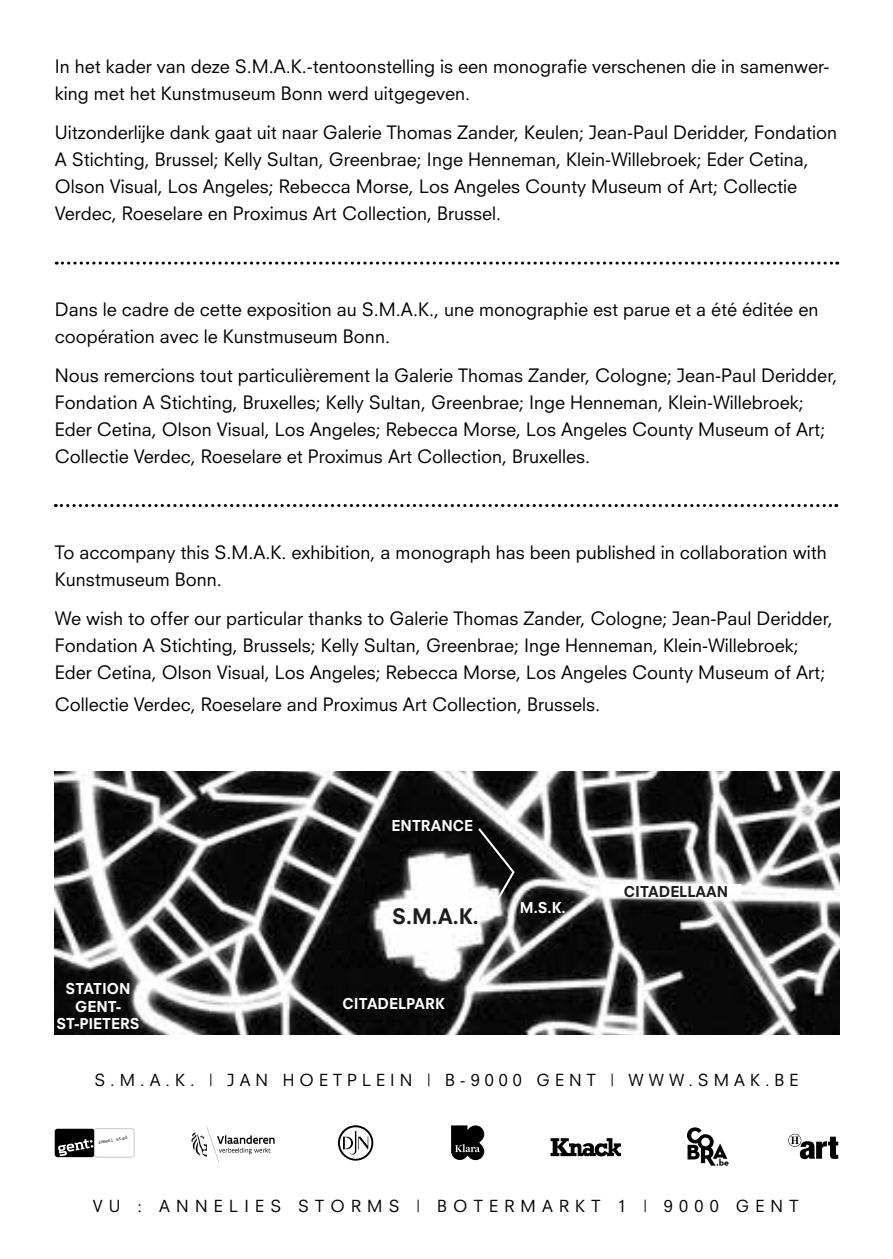
<style>
.page{position:relative;width:893px;height:1259px;background:#fff}
.page>*{position:absolute;margin:0;border:0;box-sizing:border-box;transform-origin:0 0}
.t1{font:800 21px "Neuzeit SLT Std";color:#1d1d1b}
.t2{font:18px/27px "Neuzeit SLT Std";color:#000}
.t3{font:16.2px "Neuzeit SLT Std";letter-spacing:.31em;color:#000}
.t4{font:16.2px "Neuzeit SLT Std";letter-spacing:.385em;color:#000}
.t5{font:800 14.7px/17.4px "Neuzeit SLT Std";color:#fff;text-align:center}
.t6{font:800 14.7px "Neuzeit SLT Std";color:#1d1d1b}
.t7{font:4.8px "Courier";color:#000}
</style>
<div class="page">
<div style="left:55px;top:1128px;width:39px;height:29px;background:#000;border-radius:3px"></div>
<div style="left:94px;top:1128px;width:40px;height:29px;border:1px solid #c6c6c6;border-radius:3px"></div>
<svg style="left:58px;top:1139px;width:35px;height:17px"></svg>
<svg style="left:338px;top:1125px;width:35px;height:35px"></svg>
<div style="left:340px;top:1127px;width:31px;height:31px;background:#fff;border-radius:50%"></div>
<svg style="left:343px;top:1131px;width:26px;height:24px"></svg>
<svg style="left:550px;top:1138px;width:71px;height:18px"></svg>
<svg style="left:687px;top:1127px;width:42px;height:38px"></svg>
<div style="left:788px;top:1133px;width:13px;height:13px;border:1px solid #000;border-radius:50%"></div>
<svg style="left:791px;top:1136px;width:47px;height:23px"></svg>
<img style="left:55px;top:772px;width:784px;height:263px">
<svg style="left:476px;top:826px;width:40px;height:79px"></svg>
<div style="left:601px;top:884px;width:140px;height:11px;background:#fff"></div>
<svg style="left:191px;top:1127px;width:84px;height:35px"></svg>
<svg style="left:451px;top:1125px;width:33px;height:35px"></svg>
<svg style="left:56px;top:261px;width:782px;height:3px"></svg>
<svg style="left:55px;top:504px;width:782px;height:3px"></svg>
<p class="t2" style="left:55px;top:53px;width:776px">In het kader van deze S.M.A.K.-tentoonstelling is een monografie verschenen die in samenwer&shy;king met het Kunstmuseum Bonn werd uitgegeven.</p>
<p class="t2" style="left:55px;top:119px;width:784px">Uitzonderlijke dank gaat uit naar Galerie Thomas Zander, Keulen; Jean-Paul Deridder, Fondation A Stichting, Brussel; Kelly Sultan, Greenbrae; Inge Henneman, Klein-Willebroek; Eder Cetina, Olson Visual, Los Angeles; Rebecca Morse, Los Angeles County Museum of Art; Collectie Verdec, Roeselare en Proximus Art Collection, Brussel.</p>
<p class="t2" style="left:55px;top:296px;width:765px">Dans le cadre de cette exposition au S.M.A.K., une monographie est parue et a été éditée en coopération avec le Kunstmuseum Bonn.</p>
<p class="t2" style="left:55px;top:362px;width:784px">Nous remercions tout particulièrement la Galerie Thomas Zander, Cologne; Jean-Paul Deridder, Fondation A Stichting, Bruxelles; Kelly Sultan, Greenbrae; Inge Henneman, Klein-Willebroek; Eder Cetina, Olson Visual, Los Angeles; Rebecca Morse, Los Angeles County Museum of Art; Collectie Verdec, Roeselare et Proximus Art Collection, Bruxelles.</p>
<p class="t2" style="left:55px;top:539px;width:774px">To accompany this S.M.A.K. exhibition, a monograph has been published in collaboration with<br>Kunstmuseum Bonn.</p>
<p class="t2" style="left:55px;top:605px;width:779px">We wish to offer our particular thanks to Galerie Thomas Zander, Cologne; Jean-Paul Deridder,<br>Fondation A Stichting, Brussels; Kelly Sultan, Greenbrae; Inge Henneman, Klein-Willebroek;<br>Eder Cetina, Olson Visual, Los Angeles; Rebecca Morse, Los Angeles County Museum of Art;</p>
<p class="t2" style="left:55px;top:690px;width:547px">Collectie Verdec, Roeselare and Proximus Art Collection, Brussels.</p>
<p class="t5" style="left:57px;top:980px;width:85px">STATION<br>GENT-<br>ST-PIETERS</p>
<p class="t5" style="left:392px;top:817px;width:83px">ENTRANCE</p>
<p class="t1" style="left:392px;top:903px;width:88px">S.M.A.K.</p>
<p class="t5" style="left:343px;top:995px;width:104px">CITADELPARK</p>
<p class="t5" style="left:520px;top:899px;width:47px">M.S.K.</p>
<p class="t6" style="left:624px;top:883px;width:106px">CITADELLAAN</p>
<p class="t3" style="left:94px;top:1070px;width:706px">S.M.A.K. | JAN HOETPLEIN | B-9000 GENT | WWW.SMAK.BE</p>
<p class="t7" style="left:98px;top:1138px;width:31px;rotate:-10deg">zoveel stad</p>
<p class="t4" style="left:93px;top:1195px;width:707px">VU : ANNELIES STORMS | BOTERMARKT 1 | 9000 GENT</p>
</div>
